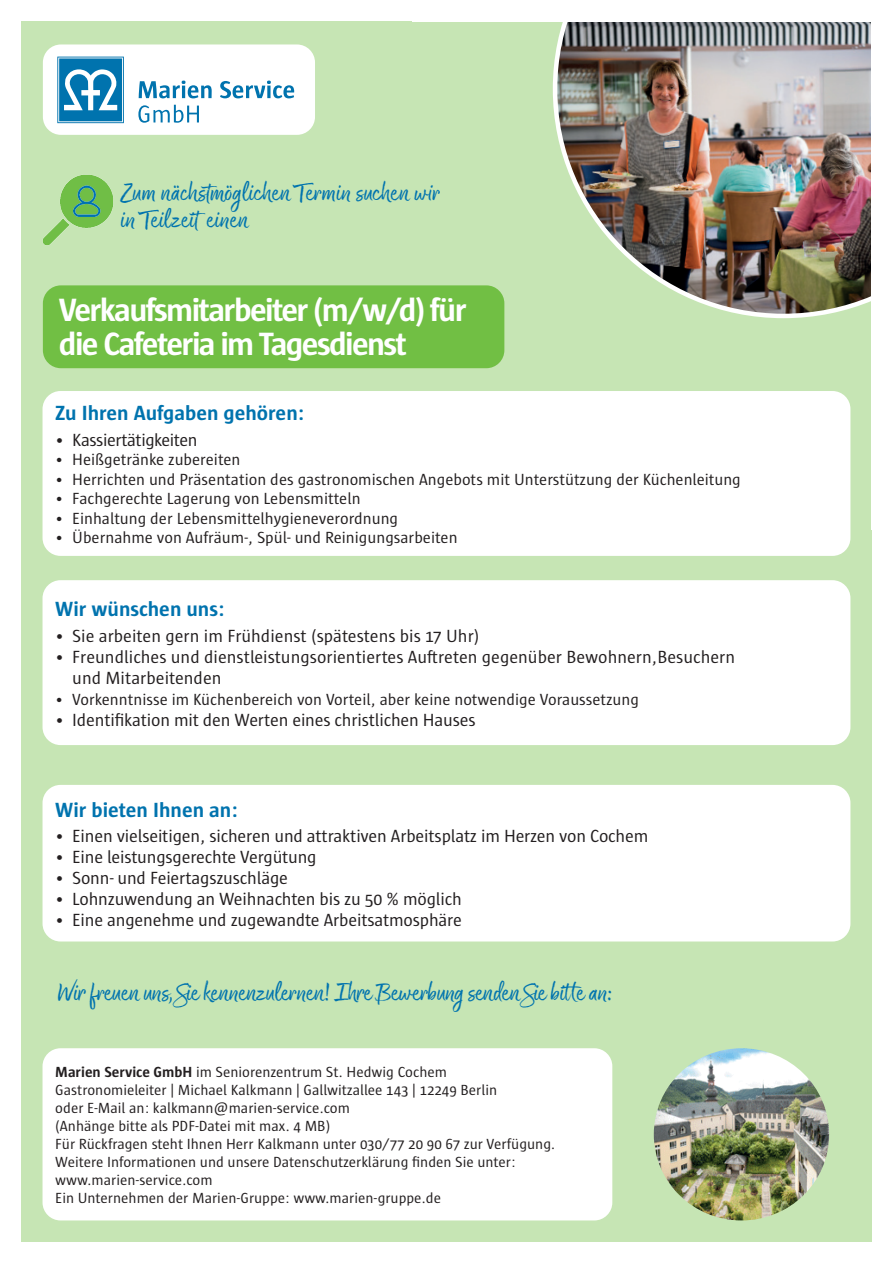
<style>
.page{position:relative;width:893px;height:1263px;background:#fff}
.page>*{position:absolute;margin:0;border:0;box-sizing:border-box;transform-origin:0 0}
.t1{font:700 33px/34.5px "Sun";letter-spacing:-.05em;color:#fff}
.t2{font:28.5px/27px "Good Karma Upright";letter-spacing:-.025em;color:#0073ae}
.t3{font:700 21px "Sun";color:#0073ae}
.t4{font:18px/21px "Sun";letter-spacing:-.01em;color:#231f20}
.t5{font:16.5px "Sun";color:#231f20}
.t6{font:15px/18px "Sun";color:#231f20}
.s1{font-weight:700}
</style>
<div class="page">
<div style="left:21px;top:21px;width:851px;height:1221px;background:#c6e5b4"></div>
<div style="left:43px;top:580px;width:807px;height:165px;background:#fff;border-radius:18px"></div>
<div style="left:43px;top:391px;width:807px;height:165px;background:#fff;border-radius:18px"></div>
<div style="left:43px;top:785px;width:807px;height:156px;background:#fff;border-radius:18px"></div>
<img style="left:553px;top:21px;width:319px;height:297px">
<img style="left:654px;top:1048px;width:175px;height:172px">
<div style="left:43px;top:44px;width:272px;height:91px;background:#fff;border-radius:18px"></div>
<svg style="left:57px;top:57px;width:67px;height:66px"></svg>
<svg style="left:139px;top:81px;width:73px;height:17px"></svg>
<svg style="left:220px;top:81px;width:74px;height:17px"></svg>
<svg style="left:138px;top:105px;width:61px;height:18px"></svg>
<img style="left:43px;top:175px;width:70px;height:70px">
<div style="left:43px;top:1048px;width:569px;height:172px;background:#fff;border-radius:18px"></div>
<div style="left:43px;top:285px;width:461px;height:83px;background:#71bf44;border-radius:18px"></div>
<h2 class="t2" style="left:121px;top:181px;width:322px">Zum nächstmöglichen Termin suchen wir in Teilzeit einen</h2>
<h1 class="t1" style="left:59px;top:292px;width:409px">Verkaufsmitarbeiter (m/w/d) für die Cafeteria im Tagesdienst</h1>
<p class="t3" style="left:55px;top:402px;width:250px">Zu Ihren Aufgaben gehören:</p>
<p class="t4" style="left:55px;top:429px;width:144px">• Kassiertätigkeiten</p>
<p class="t5" style="left:55px;top:451px;width:187px">• Heißgetränke zubereiten</p>
<p class="t5" style="left:55px;top:470px;width:687px">• Herrichten und Präsentation des gastronomischen Angebots mit Unterstützung der Küchenleitung</p>
<p class="t5" style="left:55px;top:490px;width:307px">• Fachgerechte Lagerung von Lebensmitteln</p>
<p class="t5" style="left:55px;top:509px;width:344px">• Einhaltung der Lebensmittelhygieneverordnung</p>
<p class="t5" style="left:55px;top:529px;width:404px">• Übernahme von Aufräum-, Spül- und Reinigungsarbeiten</p>
<p class="t3" style="left:55px;top:598px;width:171px">Wir wünschen uns:</p>
<p class="t4" style="left:55px;top:625px;width:426px">• Sie arbeiten gern im Frühdienst (spätestens bis 17 Uhr)</p>
<p class="t4" style="left:72px;top:646px;width:664px;text-indent:-17px">• Freundliches und dienstleistungsorientiertes Auftreten gegenüber Bewohnern,Besuchern und Mitarbeitenden</p>
<p class="t5" style="left:55px;top:690px;width:585px">• Vorkenntnisse im Küchenbereich von Vorteil, aber keine notwendige Voraussetzung</p>
<p class="t4" style="left:55px;top:709px;width:422px">• Identifikation mit den Werten eines christlichen Hauses</p>
<p class="t3" style="left:55px;top:798px;width:184px">Wir bieten Ihnen an:</p>
<p class="t4" style="left:55px;top:825px;width:595px">• Einen vielseitigen, sicheren und attraktiven Arbeitsplatz im Herzen von Cochem</p>
<p class="t4" style="left:55px;top:846px;width:263px">• Eine leistungsgerechte Vergütung</p>
<p class="t4" style="left:55px;top:867px;width:234px">• Sonn- und Feiertagszuschläge</p>
<p class="t4" style="left:55px;top:888px;width:408px">• Lohnzuwendung an Weihnachten bis zu 50 % möglich</p>
<p class="t4" style="left:55px;top:909px;width:408px">• Eine angenehme und zugewandte Arbeitsatmosphäre</p>
<h2 class="t2" style="left:57px;top:981px;width:558px">Wir freuen uns, Sie kennenzulernen! Ihre Bewerbung senden Sie bitte an:</h2>
<p class="t6" style="left:55px;top:1063px;width:501px"><span class="s1">Marien Service GmbH</span> im Seniorenzentrum St. Hedwig Cochem Gastronomieleiter | Michael Kalkmann | Gallwitzallee 143 | 12249 Berlin<br>oder E-Mail an: kalkmann@marien-service.com<br>(Anhänge bitte als PDF-Datei mit max. 4 MB)<br>Für Rückfragen steht Ihnen Herr Kalkmann unter 030/77 20 90 67 zur Verfügung.<br>Weitere Informationen und unsere Datenschutzerklärung finden Sie unter: www.marien-service.com<br>Ein Unternehmen der Marien-Gruppe: www.marien-gruppe.de</p>
</div>
